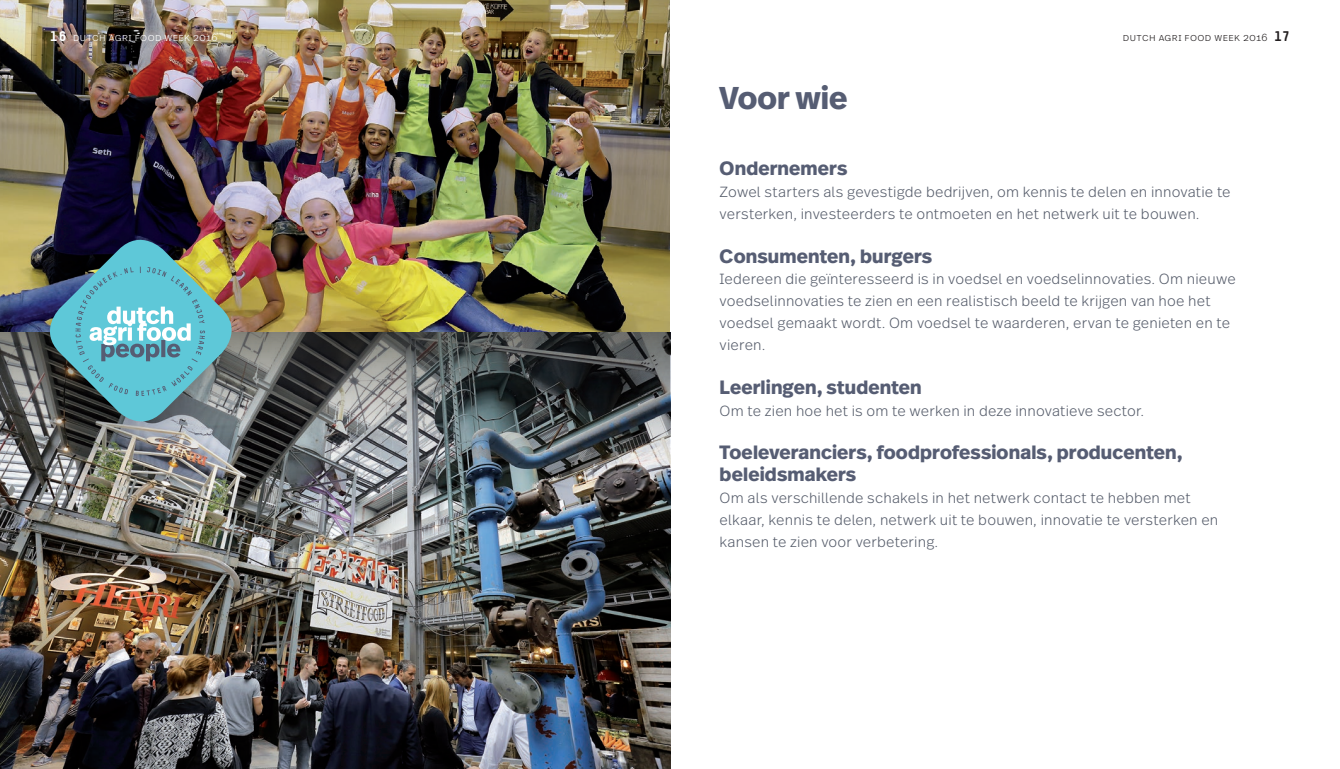
<style>
.page{position:relative;width:1340px;height:769px;background:#fff}
.page>*{position:absolute;margin:0;border:0;box-sizing:border-box;transform-origin:0 0}
.t1{font:700 31.5px "Real Head Pro";color:#565d73}
.t2{font:700 19.25px/21.9px "Real Head Pro";letter-spacing:.01em;color:#565d73}
.t3{font:300 14.7px/21.9px "Real Text Pro";letter-spacing:.015em;color:#555c6a}
.t4{font:300 10.5px "Real Text Pro";letter-spacing:.035em;color:#fff}
.t5{font:300 10.5px "Real Text Pro";letter-spacing:.035em;color:#231f20}
.s1{font-family:"Decima Mono Pro";font-weight:700;font-size:14px}
</style>
<div class="page">
<img style="left:0;top:0;width:670px;height:769px">
<img style="left:0;top:332px;width:670px;height:171px">
<img style="left:38px;top:227px;width:206px;height:207px">
<svg style="left:89px;top:307px;width:102px;height:54px"></svg>
<p class="t4" style="left:50px;top:29px;width:169px"><span class="s1">16</span> Dutch Agri Food Week 2016</p>
<p class="t5" style="left:1122px;top:29px;width:169px">Dutch Agri Food Week 2016 <span class="s1">17</span></p>
<h1 class="t1" style="left:719px;top:72px;width:129px">Voor wie</h1>
<h2 class="t2" style="left:719px;top:156px;width:129px">Ondernemers</h2>
<p class="t3" style="left:719px;top:180px;width:512px">Zowel starters als gevestigde bedrijven, om kennis te delen en innovatie te versterken, investeerders te ontmoeten en het netwerk uit te bouwen.</p>
<h2 class="t2" style="left:719px;top:243px;width:214px">Consumenten, burgers</h2>
<p class="t3" style="left:719px;top:267px;width:517px">Iedereen die geïnteresseerd is in voedsel en voedselinnovaties. Om nieuwe voedselinnovaties te zien en een realistisch beeld te krijgen van hoe het voedsel gemaakt wordt. Om voedsel te waarderen, ervan te genieten en te vieren.</p>
<h2 class="t2" style="left:719px;top:375px;width:204px">Leerlingen, studenten</h2>
<p class="t3" style="left:719px;top:398px;width:426px">Om te zien hoe het is om te werken in deze innovatieve sector.</p>
<h2 class="t2" style="left:719px;top:440px;width:465px">Toeleveranciers, foodprofessionals, producenten, beleidsmakers</h2>
<p class="t3" style="left:719px;top:486px;width:500px">Om als verschillende schakels in het netwerk contact te hebben met elkaar, kennis te delen, netwerk uit te bouwen, innovatie te versterken en kansen te zien voor verbetering.</p>
</div>
